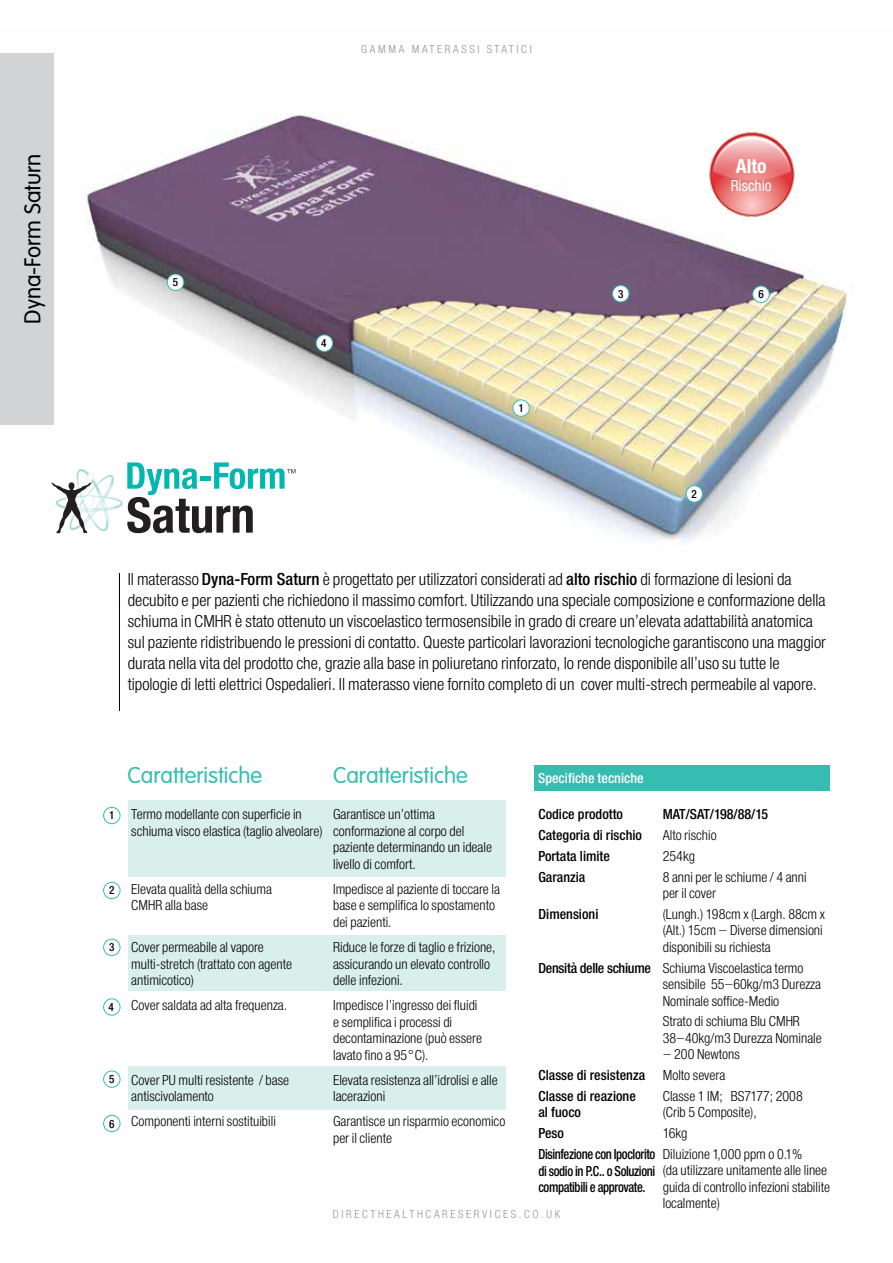
<style>
.page{position:relative;width:893px;height:1263px;background:#fff}
.page>*{position:absolute;margin:0;border:0;box-sizing:border-box;transform-origin:0 0}
.t1{font:300 22.5px "VAG Rounded";color:#36bdb2}
.t2{font:300 22.5px "VAG Rounded";color:#000}
.t3{font:21px "Helvetica Neue H77";color:#fff}
.t4{font:18px/21px "Helvetica Neue H47";color:#000}
.t5{font:16.5px "Helvetica Neue H57";color:#fff}
.t6{font:15px/16.5px "Helvetica Neue H47";color:#000}
.t7{font:15px/20.7px "Helvetica Neue H67";color:#000}
.t8{font:15px/16.5px "Helvetica Neue H67";letter-spacing:-.03em;color:#000;scale:.9 1}
.t9{font:15px/20.9px "Helvetica Neue H67";letter-spacing:-.03em;color:#000}
.t10{font:15px "Helvetica Neue H67";letter-spacing:-.02em;color:#000}
.t11{font:15px "Helvetica Neue H67";color:#fff}
.t12{font:15px "Helvetica Neue H67";letter-spacing:-.025em;color:#000}
.t13{font:12px "Helvetica Neue H47";letter-spacing:.22em;color:#939598}
.t14{font:12px "Helvetica Neue H67";color:#000}
.s1{font-family:"Helvetica Neue H67"}
</style>
<div class="page">
<img style="left:0;top:53px;width:847px;height:491px">
<div style="left:128px;top:801px;width:377px;height:76px;background:#d9efec"></div>
<div style="left:128px;top:935px;width:377px;height:56px;background:#d9efec"></div>
<div style="left:128px;top:1066px;width:377px;height:43px;background:#d9efec"></div>
<div style="left:103px;top:807px;width:17px;height:17px;border:1px solid #36bdb2;border-radius:50%"></div>
<div style="left:103px;top:882px;width:17px;height:17px;border:1px solid #36bdb2;border-radius:50%"></div>
<div style="left:103px;top:939px;width:17px;height:17px;border:1px solid #36bdb2;border-radius:50%"></div>
<div style="left:103px;top:998px;width:17px;height:17px;border:1px solid #36bdb2;border-radius:50%"></div>
<div style="left:103px;top:1070px;width:17px;height:18px;border:1px solid #36bdb2;border-radius:50%"></div>
<div style="left:103px;top:1115px;width:17px;height:17px;border:1px solid #36bdb2;border-radius:50%"></div>
<div style="left:534px;top:765px;width:295px;height:26px;background:#36bdb2"></div>
<svg style="left:51px;top:462px;width:244px;height:71px"></svg>
<div style="left:0;top:53px;width:53px;height:371px;background:#d1d3d4"></div>
<div style="left:167px;top:274px;width:17px;height:17px;background:#fff;border-radius:50%"></div>
<div style="left:167px;top:274px;width:17px;height:17px;border:1px solid #36bdb2;border-radius:50%"></div>
<div style="left:316px;top:335px;width:17px;height:16px;background:#fff;border-radius:50%"></div>
<div style="left:316px;top:335px;width:17px;height:17px;border:1px solid #36bdb2;border-radius:50%"></div>
<div style="left:612px;top:285px;width:17px;height:17px;background:#fff;border-radius:50%"></div>
<div style="left:612px;top:285px;width:17px;height:17px;border:1px solid #36bdb2;border-radius:50%"></div>
<div style="left:686px;top:486px;width:17px;height:16px;background:#fff;border-radius:50%"></div>
<div style="left:686px;top:485px;width:17px;height:17px;border:1px solid #36bdb2;border-radius:50%"></div>
<div style="left:513px;top:400px;width:16px;height:16px;background:#fff;border-radius:50%"></div>
<div style="left:512px;top:399px;width:18px;height:18px;border:1px solid #36bdb2;border-radius:50%"></div>
<div style="left:753px;top:286px;width:16px;height:16px;background:#fff;border-radius:50%"></div>
<div style="left:752px;top:286px;width:18px;height:17px;border:1px solid #36bdb2;border-radius:50%"></div>
<hr style="left:119px;top:573px;width:1px;height:138px;background:#000">
<img style="left:705px;top:128px;width:92px;height:92px">
<h1 class="t2" style="left:20px;top:324px;width:171px;rotate:-90deg">Dyna-Form Saturn</h1>
<p class="t13" style="left:361px;top:41px;width:172px">GAMMA MATERASSI STATICI</p>
<h2 class="t3" style="left:736px;top:152px;width:32px">Alto</h2>
<p class="t5" style="left:731px;top:175px;width:43px">Rischio</p>
<p class="t14" style="left:173px;top:274px;width:7px">5</p>
<p class="t14" style="left:321px;top:335px;width:7px">4</p>
<p class="t14" style="left:518px;top:400px;width:7px">1</p>
<p class="t14" style="left:618px;top:286px;width:7px">3</p>
<p class="t14" style="left:758px;top:286px;width:7px">6</p>
<p class="t14" style="left:692px;top:486px;width:7px">2</p>
<p class="t4" style="left:128px;top:570px;width:700px">Il materasso <span class="s1">Dyna-Form Saturn</span> è progettato per utilizzatori considerati ad <span class="s1">alto rischio</span> di formazione di lesioni da decubito e per pazienti che richiedono il massimo comfort. Utilizzando una speciale composizione e conformazione della schiuma in CMHR è stato ottenuto un viscoelastico termosensibile in grado di creare un’elevata adattabilità anatomica sul paziente ridistribuendo le pressioni di contatto. Queste particolari lavorazioni tecnologiche garantiscono una maggior durata nella vita del prodotto che, grazie alla base in poliuretano rinforzato, lo rende disponibile all’uso su tutte le tipologie di letti elettrici Ospedalieri. Il materasso viene fornito completo di un cover multi-strech permeabile al vapore.</p>
<p class="t14" style="left:109px;top:807px;width:7px">1</p>
<p class="t14" style="left:109px;top:882px;width:7px">2</p>
<p class="t14" style="left:109px;top:939px;width:7px">3</p>
<p class="t14" style="left:108px;top:999px;width:7px">4</p>
<p class="t14" style="left:109px;top:1071px;width:7px">5</p>
<p class="t14" style="left:109px;top:1115px;width:7px">6</p>
<h1 class="t1" style="left:128px;top:762px;width:136px">Caratteristiche</h1>
<h1 class="t1" style="left:333px;top:762px;width:136px">Caratteristiche</h1>
<p class="t6" style="left:333px;top:807px;width:160px">Garantisce un’ottima conformazione al corpo del paziente determinando un ideale livello di comfort.</p>
<p class="t6" style="left:333px;top:882px;width:168px">Impedisce al paziente di toccare la base e semplifica lo spostamento dei pazienti.</p>
<p class="t6" style="left:333px;top:940px;width:164px">Riduce le forze di taglio e frizione, assicurando un elevato controllo delle infezioni.</p>
<p class="t6" style="left:333px;top:998px;width:150px">Impedisce l’ingresso dei fluidi e semplifica i processi di decontaminazione (può essere lavato fino a 95°C).</p>
<p class="t6" style="left:333px;top:1072px;width:166px">Elevata resistenza all’idrolisi e alle lacerazioni</p>
<p class="t6" style="left:333px;top:1114px;width:174px">Garantisce un risparmio economico per il cliente</p>
<p class="t11" style="left:538px;top:768px;width:107px">Specifiche tecniche</p>
<p class="t7" style="left:538px;top:805px;width:105px">Codice prodotto<br>Categoria di rischio<br>Portata limite<br>Garanzia</p>
<p class="t7" style="left:538px;top:905px;width:62px">Dimensioni</p>
<p class="t12" style="left:663px;top:804px;width:107px">MAT/SAT/198/88/15</p>
<p class="t6" style="left:663px;top:826px;width:145px;line-height:20.7px">Alto rischio<br>254kg<br>8 anni per le schiume / 4 anni</p>
<p class="t6" style="left:663px;top:884px;width:164px;line-height:20.7px">per il cover<br>(Lungh.) 198cm x (Largh. 88cm x</p>
<p class="t6" style="left:663px;top:923px;width:162px">(Alt.) 15cm – Diverse dimensioni disponibili su richiesta</p>
<p class="t6" style="left:663px;top:961px;width:160px">Schiuma Viscoelastica termo sensibile 55–60kg/m3 Durezza<br>Nominale soffice-Medio</p>
<p class="t6" style="left:663px;top:1014px;width:160px">Strato di schiuma Blu CMHR<br>38–40kg/m3 Durezza Nominale</p>
<p class="t6" style="left:663px;top:1045px;width:142px;line-height:20.7px">– 200 Newtons<br>Molto severa<br>Classe 1 IM; BS7177; 2008</p>
<p class="t6" style="left:663px;top:1103px;width:141px;line-height:20.7px">(Crib 5 Composite),<br>16kg<br>Diluizione 1,000 ppm o 0.1%</p>
<p class="t6" style="left:663px;top:1163px;width:169px">(da utilizzare unitamente alle linee guida di controllo infezioni stabilite localmente)</p>
<p class="t6" style="left:131px;top:807px;width:193px">Termo modellante con superficie in schiuma visco elastica (taglio alveolare)</p>
<p class="t6" style="left:131px;top:882px;width:142px">Elevata qualità della schiuma<br>CMHR alla base</p>
<p class="t6" style="left:131px;top:940px;width:162px">Cover permeabile al vapore multi-stretch (trattato con agente antimicotico)</p>
<p class="t6" style="left:131px;top:998px;width:157px">Cover saldata ad alta frequenza.</p>
<p class="t10" style="left:538px;top:958px;width:114px">Densità delle schiume</p>
<p class="t7" style="left:538px;top:1066px;width:108px">Classe di resistenza<br>Classe di reazione</p>
<p class="t9" style="left:538px;top:1103px;width:118px">al fuoco<br>Peso<br>Disinfezione con Ipoclorito</p>
<p class="t8" style="left:538px;top:1163px;width:131px">di sodio in P.C.. o Soluzioni compatibili e approvate.</p>
<p class="t6" style="left:131px;top:1072px;width:159px">Cover PU multi resistente / base antiscivolamento</p>
<p class="t6" style="left:131px;top:1114px;width:146px">Componenti interni sostituibili</p>
<p class="t13" style="left:333px;top:1206px;width:229px">DIRECTHEALTHCARESERVICES.CO.UK</p>
</div>
